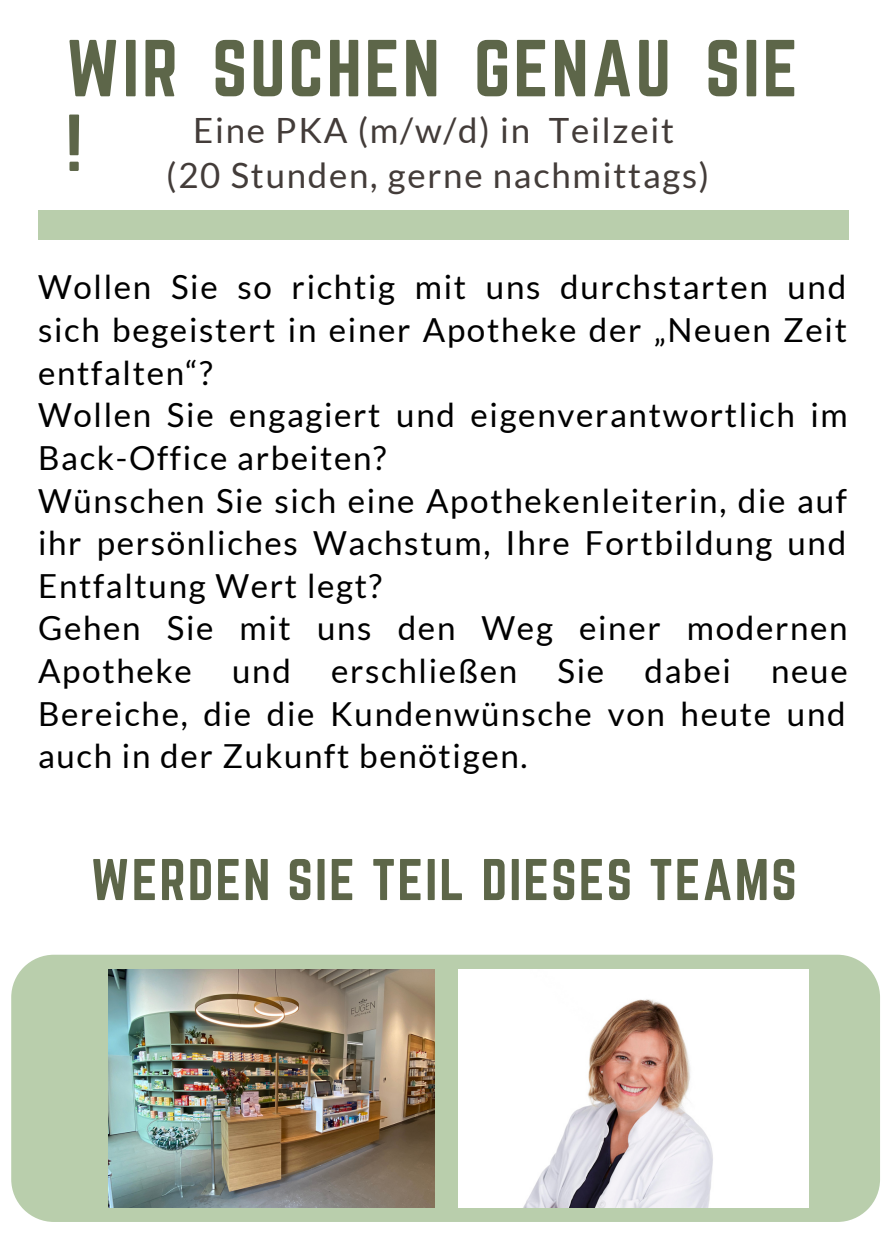
<style>
.page{position:relative;width:892px;height:1258px;background:#fff}
.page>*{position:absolute;margin:0;border:0;box-sizing:border-box;transform-origin:0 0}
.t1{font:70.5px/74.7px "Norwester";letter-spacing:.04em;color:#5d6649}
.t2{font:51.3px "Norwester";letter-spacing:.04em;color:#5d6649}
.t3{font:34.8px "Lato";letter-spacing:.05em;color:#433c39}
.t4{font:33px/42.6px "Lato";letter-spacing:.05em;color:#000;text-align:justify}
</style>
<div class="page">
<div style="left:38px;top:210px;width:810px;height:29px;background:#b9ceac"></div>
<div style="left:11px;top:955px;width:868px;height:267px;background:#b9ceac"></div>
<img style="left:108px;top:969px;width:326px;height:238px">
<img style="left:458px;top:969px;width:350px;height:238px">
<p class="t1" style="left:66px;top:31px;width:733px">WIR SUCHEN GENAU SIE !</p>
<p class="t3" style="left:193px;top:108px;width:482px">Eine PKA (m/w/d) in Teilzeit</p>
<p class="t3" style="left:166px;top:153px;width:544px">(20 Stunden, gerne nachmittags)</p>
<p class="t4" style="left:38px;top:265px;width:810px">Wollen Sie so richtig mit uns durchstarten und sich begeistert in einer Apotheke der „Neuen Zeit entfalten“?</p>
<p class="t4" style="left:38px;top:393px;width:811px">Wollen Sie engagiert und eigenverantwortlich im<br>Back-Office arbeiten?</p>
<p class="t4" style="left:38px;top:478px;width:810px">Wü nschen Sie sich eine Apothekenleiterin, die auf ihr persönliches Wachstum, Ihre Fortbildung und Entfaltung Wert legt?</p>
<p class="t4" style="left:38px;top:606px;width:811px">Gehen Sie mit uns den Weg einer modernen Apotheke und erschließen Sie dabei neue Bereiche, die die Kundenwü nsche von heute und auch in der Zukunft benötigen.</p>
<p class="t2" style="left:91px;top:849px;width:707px">WERDEN SIE TEIL DIESES TEAMS</p>
</div>
